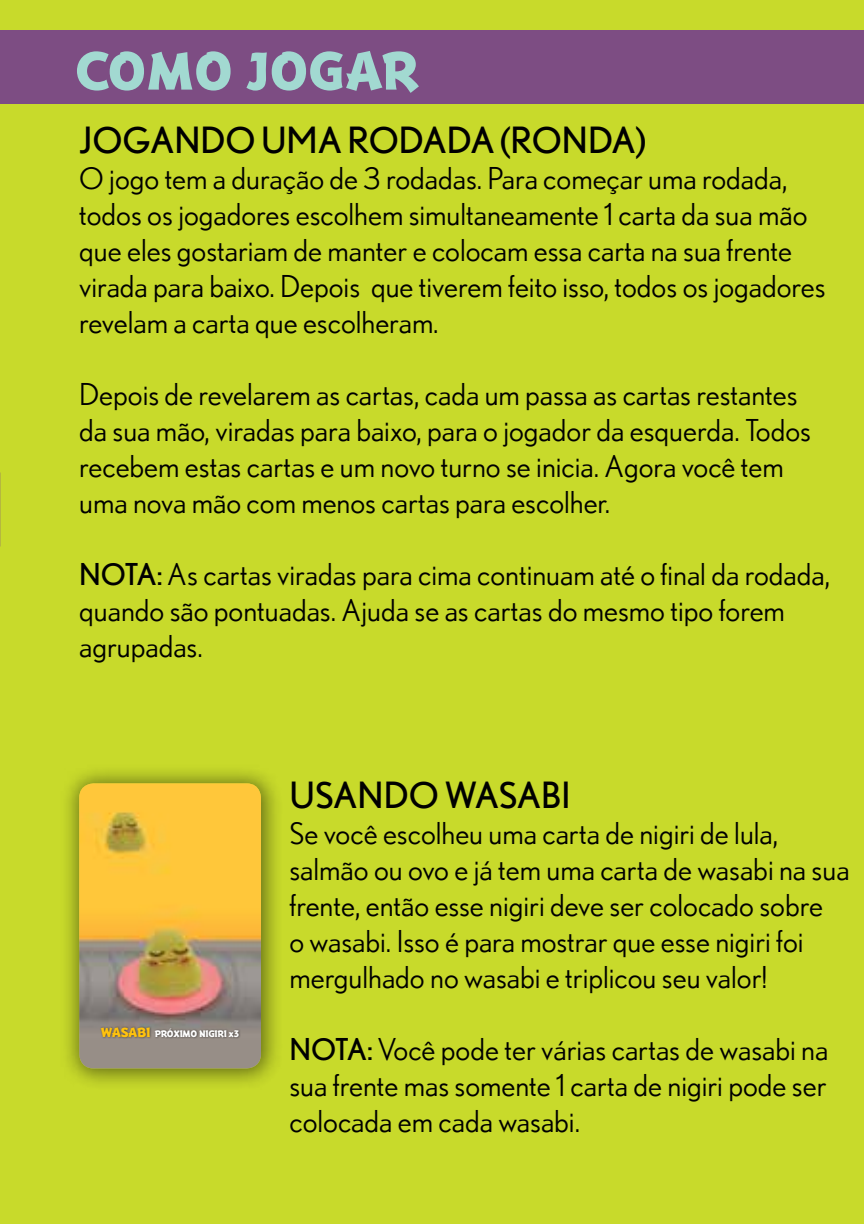
<style>
.page{position:relative;width:864px;height:1224px;background:#c8da2b}
.page>*{position:absolute;margin:0;border:0;box-sizing:border-box;transform-origin:0 0}
.t1{font:800 56px "Badger";color:#a2d9d1}
.t2{font:36px "Nobel";color:#000}
.t3{font:30px/36px "Nobel";color:#000}
.t4{font:800 10px "Badger";letter-spacing:-.03em;color:#fff}
.s1{font-style:inherit}
.s2{font-size:14px;color:#ffc20e}
</style>
<div class="page">
<div style="left:0;top:31px;width:864px;height:73px;background:#7d4d83"></div>
<div style="left:59px;top:763px;width:225px;height:329px;background:#000;opacity:.5"></div>
<svg style="left:79px;top:783px;width:182px;height:285px;background:#cfa855"></svg>
<h1 class="t1" style="left:75px;top:38px;width:345px">COMO JOGAR</h1>
<p class="t2" style="left:79px;top:119px;width:569px">JOGANDO UMA RODADA (RONDA)</p>
<p class="t3" style="left:79px;top:160px;width:748px">O jogo tem a duração de 3 rodadas. Para começar uma rodada, todos os jogadores escolhem simultaneamente 1 carta da sua mão que eles gostariam de manter e colocam essa carta na sua frente virada para baixo. Depois que tiverem feito isso, todos os jogadores revelam a carta que escolheram.</p>
<p class="t3" style="left:79px;top:376px;width:733px">Depois de revelarem as cartas, cada um passa as cartas restantes da sua mão, viradas para baixo, para o jogador da esquerda. Todos recebem estas cartas e um novo turno se inicia. Agora você tem uma nova mão com menos cartas para escolher.</p>
<p class="t3" style="left:79px;top:556px;width:752px"><span class="s1">NOTA:</span> As cartas viradas para cima continuam até o final da rodada, quando são pontuadas. Ajuda se as cartas do mesmo tipo forem agrupadas.</p>
<p class="t4" style="left:101px;top:1028px;width:140px"><span class="s2">WASABI</span> PRÓXIMO NIGIRI x3</p>
<p class="t2" style="left:289px;top:774px;width:283px">USANDO WASABI</p>
<p class="t3" style="left:289px;top:815px;width:562px">Se você escolheu uma carta de nigiri de lula, salmão ou ovo e já tem uma carta de wasabi na sua frente, então esse nigiri deve ser colocado sobre<br>o wasabi. Isso é para mostrar que esse nigiri foi mergulhado no wasabi e triplicou seu valor!</p>
<p class="t3" style="left:289px;top:1031px;width:540px;text-align:justify"><span class="s1">NOTA:</span> Você pode ter várias cartas de wasabi na sua frente mas somente 1 carta de nigiri pode ser colocada em cada wasabi.</p>
</div>
